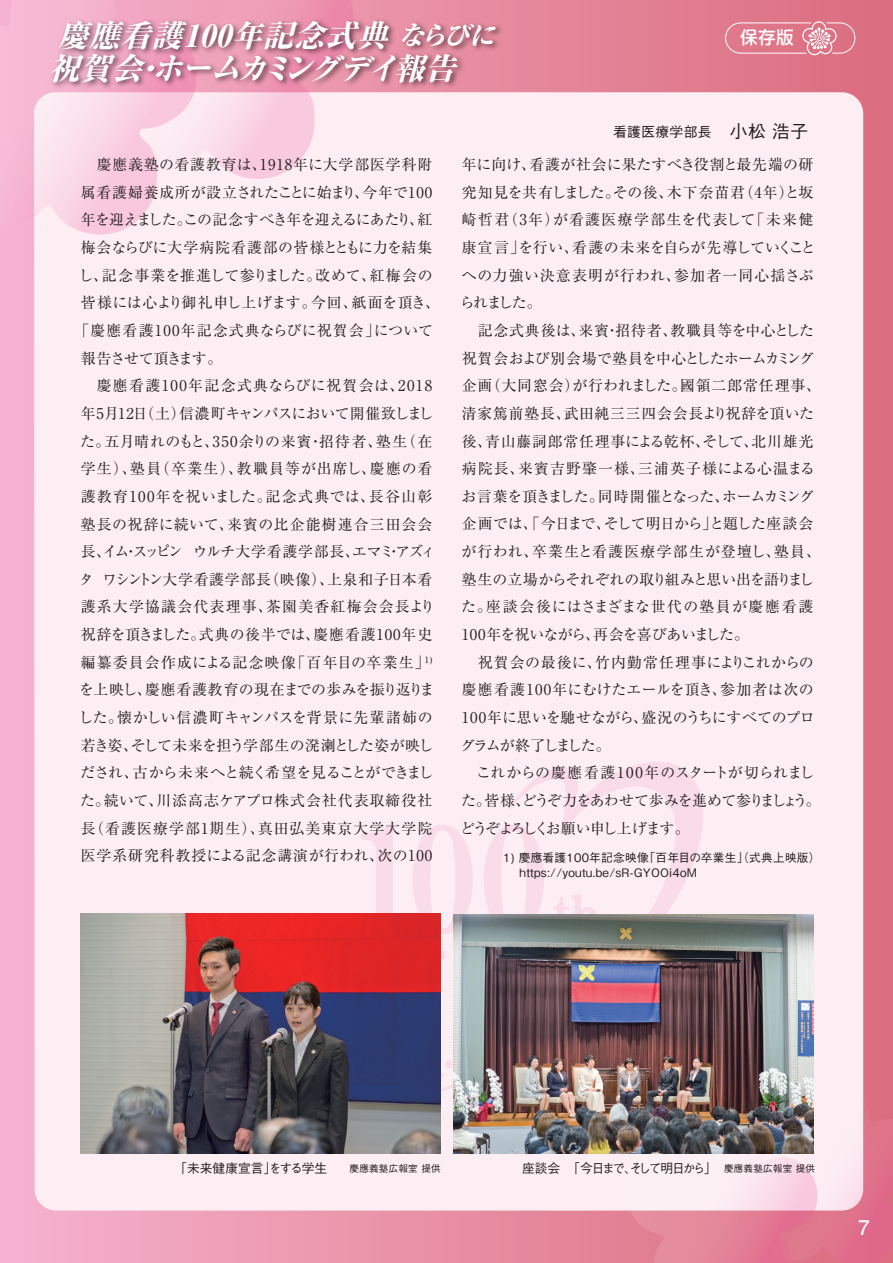
<style>
.page{position:relative;width:893px;height:1263px;background:#fff}
.page>*{position:absolute;margin:0;border:0;box-sizing:border-box;transform-origin:0 0}
.t1{font:italic 800 30.75px "Ryumin Pro";color:#fff}
.t2{font:700 20.25px "Futo Go B101 Pro";color:#fff}
.t3{font:500 17.7px "Shin M Go Pro";color:#fff}
.t4{font:14.85px/27.6px "Ryumin Pro";letter-spacing:.03em;color:#231f20}
.t5{font:14.85px "Ryumin Pro";letter-spacing:.08em;color:#231f20}
.t6{font:14.85px/27.6px "Ryumin Pro";letter-spacing:-.04em;color:#231f20}
.t7{font:14.85px "Ryumin Pro";letter-spacing:-.045em;color:#231f20}
.t8{font:14.85px "Ryumin Pro";letter-spacing:.06em;color:#231f20}
.t9{font:14.85px "Ryumin Pro";letter-spacing:.065em;color:#231f20}
.t10{font:14.85px "Ryumin Pro";letter-spacing:-.035em;color:#231f20}
.t11{font:14.85px "Ryumin Pro";letter-spacing:.055em;color:#231f20}
.t12{font:14.85px "Ryumin Pro";letter-spacing:-.01em;color:#231f20}
.t13{font:14.85px "Ryumin Pro";letter-spacing:.095em;color:#231f20}
.t14{font:14.85px "Ryumin Pro";letter-spacing:.09em;color:#231f20}
.t15{font:14.85px "Ryumin Pro";letter-spacing:.05em;color:#231f20}
.t16{font:14.85px "Ryumin Pro";color:#231f20}
.t17{font:14.85px "Ryumin Pro";letter-spacing:-.055em;color:#231f20}
.t18{font:14.85px "Ryumin Pro";letter-spacing:.005em;color:#231f20}
.t19{font:14.85px "Ryumin Pro";letter-spacing:.07em;color:#231f20}
.t20{font:14.85px "Ryumin Pro";letter-spacing:.075em;color:#231f20}
.t21{font:14.85px "Ryumin Pro";letter-spacing:-.07em;color:#231f20}
.t22{font:500 13.8px "Gothic BBB Pro";letter-spacing:.02em;color:#231f20}
.t23{font:500 12.75px "Gothic BBB Pro";letter-spacing:-.16em;color:#231f20}
.t24{font:500 12.75px "Gothic BBB Pro";color:#231f20}
.t25{font:500 11.7px/14.9px "Gothic BBB Pro";letter-spacing:.02em;color:#231f20}
.t26{font:500 9.6px "Gothic BBB Pro";letter-spacing:.02em;color:#231f20}
.s1{font-size:25.65px}
.s2{font-size:17.7px}
.s3{font-size:9.6px}
</style>
<div class="page">
<div style="left:0;top:0;width:893px;height:1263px;background:linear-gradient(to right,#f6b4ce,#db6c7d)"></div>
<div style="left:34px;top:92px;width:829px;height:1118px;background:#fdeef4"></div>
<img style="left:357px;top:755px;width:350px;height:349px">
<svg style="left:725px;top:21px;width:131px;height:34px;background:#e28696"></svg>
<svg style="left:196px;top:0;width:158px;height:179px;background:#f8d2e1"></svg>
<svg style="left:0;top:0;width:196px;height:235px;background:#f8cee1"></svg>
<svg style="left:628px;top:1080px;width:265px;height:183px;background:#ebaebd"></svg>
<img style="left:41px;top:14px;width:470px;height:84px">
<img style="left:453px;top:914px;width:360px;height:239px">
<img style="left:81px;top:913px;width:360px;height:240px">
<h1 class="t1" style="left:57px;top:11px;width:449px">慶應看護100年記念式典 <span class="s1">ならびに</span></h1>
<p class="t3" style="left:740px;top:23px;width:55px">保存版</p>
<h1 class="t1" style="left:49px;top:44px;width:420px">祝賀会・ホームカミングデイ報告</h1>
<p class="t8" style="left:97px;top:153px;width:337px">慶應義塾の看護教育は、1918年に大学部医学科附</p>
<p class="t4" style="left:81px;top:177px;width:353px">属看護婦養成所が設立されたことに始まり、今年で100</p>
<p class="t6" style="left:81px;top:205px;width:353px">年を迎えました。この記念すべき年を迎えるにあたり、紅</p>
<p class="t18" style="left:81px;top:236px;width:353px">梅会ならびに大学病院看護部の皆様とともに力を結集</p>
<p class="t4" style="left:78px;top:260px;width:356px">し、記念事業を推進して参りました。改めて、紅梅会の</p>
<p class="t12" style="left:81px;top:291px;width:361px">皆様には心より御礼申し上げます。今回、紙面を頂き、</p>
<p class="t5" style="left:74px;top:319px;width:360px">「慶應看護100年記念式典ならびに祝賀会」について</p>
<p class="t21" style="left:81px;top:346px;width:143px">報告させて頂きます。</p>
<p class="t13" style="left:97px;top:374px;width:337px">慶應看護100年記念式典ならびに祝賀会は、2018</p>
<p class="t10" style="left:81px;top:402px;width:354px">年5月12日（土）信濃町キャンパスにおいて開催致しまし</p>
<p class="t11" style="left:80px;top:429px;width:354px">た。五月晴れのもと、350余りの来賓・招待者、塾生（在</p>
<p class="t5" style="left:81px;top:457px;width:353px">学生）、塾員（卒業生）、教職員等が出席し、慶應の看</p>
<p class="t14" style="left:81px;top:485px;width:353px">護教育100年を祝いました。記念式典では、長谷山彰</p>
<p class="t9" style="left:81px;top:512px;width:353px">塾長の祝辞に続いて、来賓の比企能樹連合三田会会</p>
<p class="t7" style="left:81px;top:540px;width:356px">長、イム・スッピン ウルチ大学看護学部長、エマミ・アズィ</p>
<p class="t15" style="left:79px;top:567px;width:355px">タ ワシントン大学看護学部長（映像）、上泉和子日本看</p>
<p class="t5" style="left:81px;top:595px;width:356px">護系大学協議会代表理事、茶園美香紅梅会会長より</p>
<p class="t8" style="left:81px;top:623px;width:353px">祝辞を頂きました。式典の後半では、慶應看護100年史</p>
<p class="t5" style="left:81px;top:650px;width:353px">編纂委員会作成による記念映像「百年目の卒業生」<sup>1)</sup></p>
<p class="t16" style="left:79px;top:678px;width:356px">を上映し、慶應看護教育の現在までの歩みを振り返りま</p>
<p class="t4" style="left:78px;top:703px;width:356px">した。懐かしい信濃町キャンパスを背景に先輩諸姉の</p>
<p class="t7" style="left:81px;top:733px;width:354px">若き姿、そして未来を担う学部生の溌溂とした姿が映し</p>
<p class="t17" style="left:80px;top:761px;width:355px">だされ、古から未来へと続く希望を見ることができまし</p>
<p class="t19" style="left:80px;top:789px;width:354px">た。続いて、川添高志ケアプロ株式会社代表取締役社</p>
<p class="t20" style="left:81px;top:816px;width:353px">長（看護医療学部1期生）、真田弘美東京大学大学院</p>
<p class="t9" style="left:81px;top:844px;width:353px">医学系研究科教授による記念講演が行われ、次の100</p>
<p class="t22" style="left:613px;top:121px;width:196px">看護医療学部長<span class="s2">　小松 浩子</span></p>
<p class="t4" style="left:460px;top:150px;width:357px">年に向け、看護が社会に果たすべき役割と最先端の研究知見を共有しました。その後、木下奈苗君（4年）と坂崎哲君（3年）が看護医療学部生を代表して「未来健康宣言」を行い、看護の未来を自らが先導していくことへの力強い決意表明が行われ、参加者一同心揺さぶられました。</p>
<p class="t4" style="left:461px;top:316px;width:361px;text-indent:17px">記念式典後は、来賓・招待者、教職員等を中心とした祝賀会および別会場で塾員を中心としたホームカミング企画（大同窓会）が行われました。國領二郎常任理事、清家篤前塾長、武田純三三四会会長より祝辞を頂いた後、青山藤詞郎常任理事による乾杯、そして、北川雄光病院長、来賓吉野肇一様、三浦英子様による心温まるお言葉を頂きました。同時開催となった、ホームカミング企画では、「今日まで、そして明日から」と題した座談会が行われ、卒業生と看護医療学部生が登壇し、塾員、塾生の立場からそれぞれの取り組みと思い出を語りました。座談会後にはさまざまな世代の塾員が慶應看護<br>100年を祝いながら、再会を喜びあいました。</p>
<p class="t4" style="left:460px;top:647px;width:356px;text-align:justify;text-indent:17px">祝賀会の最後に、竹内勤常任理事によりこれからの慶應看護100年にむけたエールを頂き、参加者は次の100年に思いを馳せながら、盛況のうちにすべてのプログラムが終了しました。</p>
<p class="t6" style="left:460px;top:758px;width:362px;text-indent:16px">これからの慶應看護100年のスタートが切られました。皆様、どうぞ力をあわせて歩みを進めて参りましょう。どうぞよろしくお願い申し上げます。</p>
<p class="t25" style="left:520px;top:848px;width:302px;text-indent:-17px">1) 慶應看護100年記念映像「百年目の卒業生」（式典上映版）https://youtu.be/sR-GYOOi4oM</p>
<p class="t24" style="left:174px;top:1157px;width:155px">「未来健康宣言」をする学生</p>
<p class="t26" style="left:350px;top:1161px;width:93px">慶應義塾広報室 提供</p>
<p class="t23" style="left:522px;top:1157px;width:294px">座談会　「今日まで、そして明日から」 <span class="s3">慶應義塾広報室 提供</span></p>
<h2 class="t2" style="left:858px;top:1211px;width:13px">7</h2>
</div>
